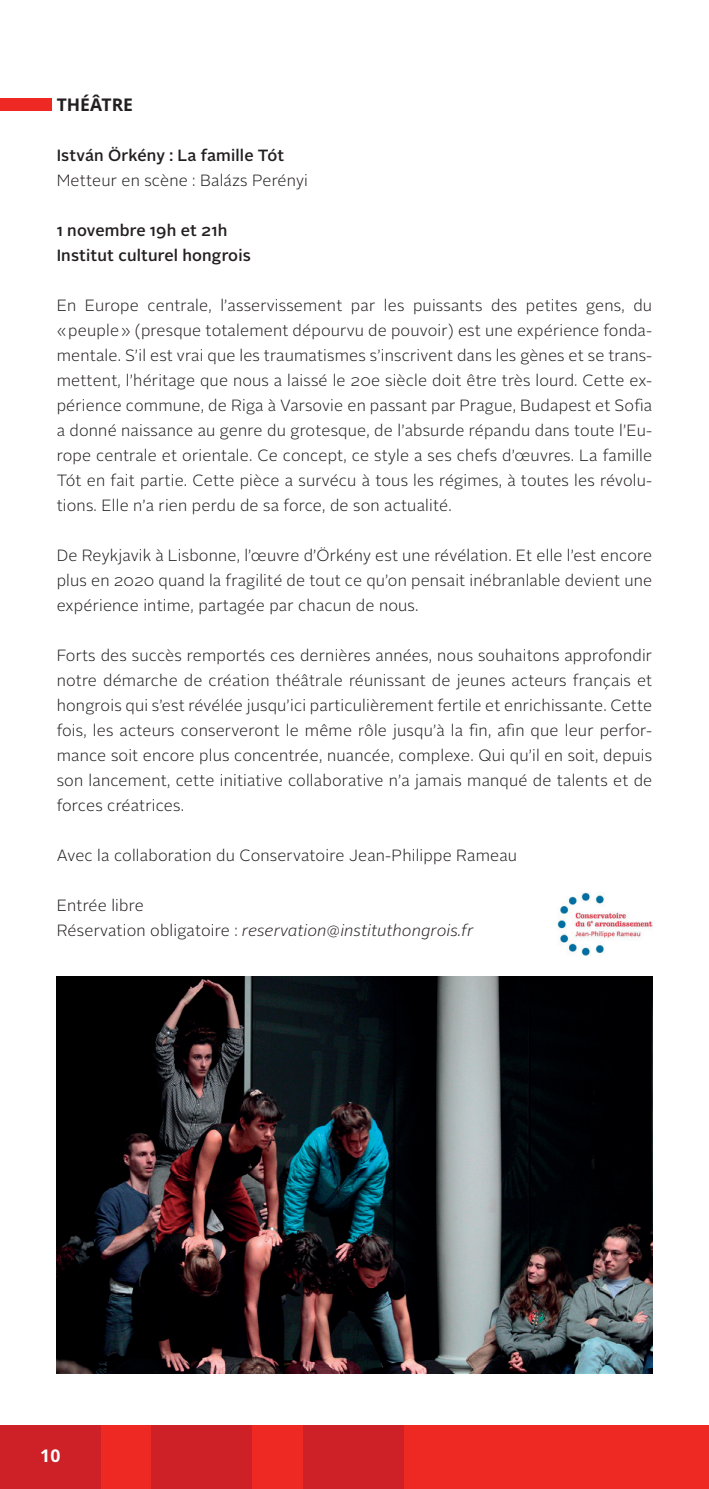
<style>
.page{position:relative;width:709px;height:1489px;background:#fff}
.page>*{position:absolute;margin:0;border:0;box-sizing:border-box;transform-origin:0 0}
.t1{font:700 17.5px "Noto Sans";color:#231f20}
.t2{font:700 17.5px "Noto Sans";color:#fff}
.t3{font:300 16.25px/25px "Alright Sans";letter-spacing:.01em;color:#231f20;text-align:justify}
.t4{font:500 16.25px/25px "Alright Sans";letter-spacing:.01em;color:#231f20}
.s1{font-style:italic}
</style>
<div class="page">
<div style="left:0;top:1424px;width:709px;height:64px;background:#ee2823"></div>
<div style="left:303px;top:1424px;width:100px;height:64px;background:#cd2027"></div>
<div style="left:151px;top:1424px;width:101px;height:64px;background:#cd2027"></div>
<div style="left:0;top:1424px;width:101px;height:64px;background:#cd2027"></div>
<div style="left:0;top:98px;width:51px;height:13px;background:#ee2823"></div>
<img style="left:57px;top:976px;width:595px;height:397px">
<img style="left:557px;top:892px;width:95px;height:63px">
<p class="t1" style="left:57px;top:92px;width:78px">Théâtre</p>
<p class="t4" style="left:57px;top:143px;width:229px">István Örkény : La famille Tót</p>
<p class="t3" style="left:57px;top:168px;width:253px">Metteur en scène : Balázs Perényi</p>
<p class="t4" style="left:57px;top:218px;width:196px">1 novembre 19h et 21h<br>Institut culturel hongrois</p>
<p class="t3" style="left:57px;top:293px;width:597px">En Europe centrale, l’asservissement par les puissants des petites gens, du « peuple » (presque totalement dépourvu de pouvoir) est une expérience fonda&shy;mentale. S’il est vrai que les traumatismes s’inscrivent dans les gènes et se trans&shy;mettent, l’héritage que nous a laissé le 20e siècle doit être très lourd. Cette ex&shy;périence commune, de Riga à Varsovie en passant par Prague, Budapest et Sofia a donné naissance au genre du grotesque, de l’absurde répandu dans toute l’Eu&shy;rope centrale et orientale. Ce concept, ce style a ses chefs d’œuvres. La famille Tót en fait partie. Cette pièce a survécu à tous les régimes, à toutes les révolu&shy;tions. Elle n’a rien perdu de sa force, de son actualité.</p>
<p class="t3" style="left:57px;top:543px;width:597px">De Reykjavik à Lisbonne, l’œuvre d’Örkény est une révélation. Et elle l’est encore plus en 2020 quand la fragilité de tout ce qu’on pensait inébranlable devient une expérience intime, partagée par chacun de nous.</p>
<p class="t3" style="left:57px;top:643px;width:597px">Forts des succès remportés ces dernières années, nous souhaitons approfondir notre démarche de création théâtrale réunissant de jeunes acteurs français et hongrois qui s’est révélée jusqu’ici particulièrement fertile et enrichissante. Cette fois, les acteurs conserveront le même rôle jusqu’à la fin, afin que leur perfor&shy;mance soit encore plus concentrée, nuancée, complexe. Qui qu’il en soit, depuis son lancement, cette initiative collaborative n’a jamais manqué de talents et de forces créatrices.</p>
<p class="t3" style="left:57px;top:843px;width:462px">Avec la collaboration du Conservatoire Jean-Philippe Rameau</p>
<p class="t3" style="left:57px;top:893px;width:418px">Entrée libre<br>Réservation obligatoire : <span class="s1">reservation@instituthongrois.fr</span></p>
<p class="t2" style="left:40px;top:1443px;width:22px">10</p>
</div>
